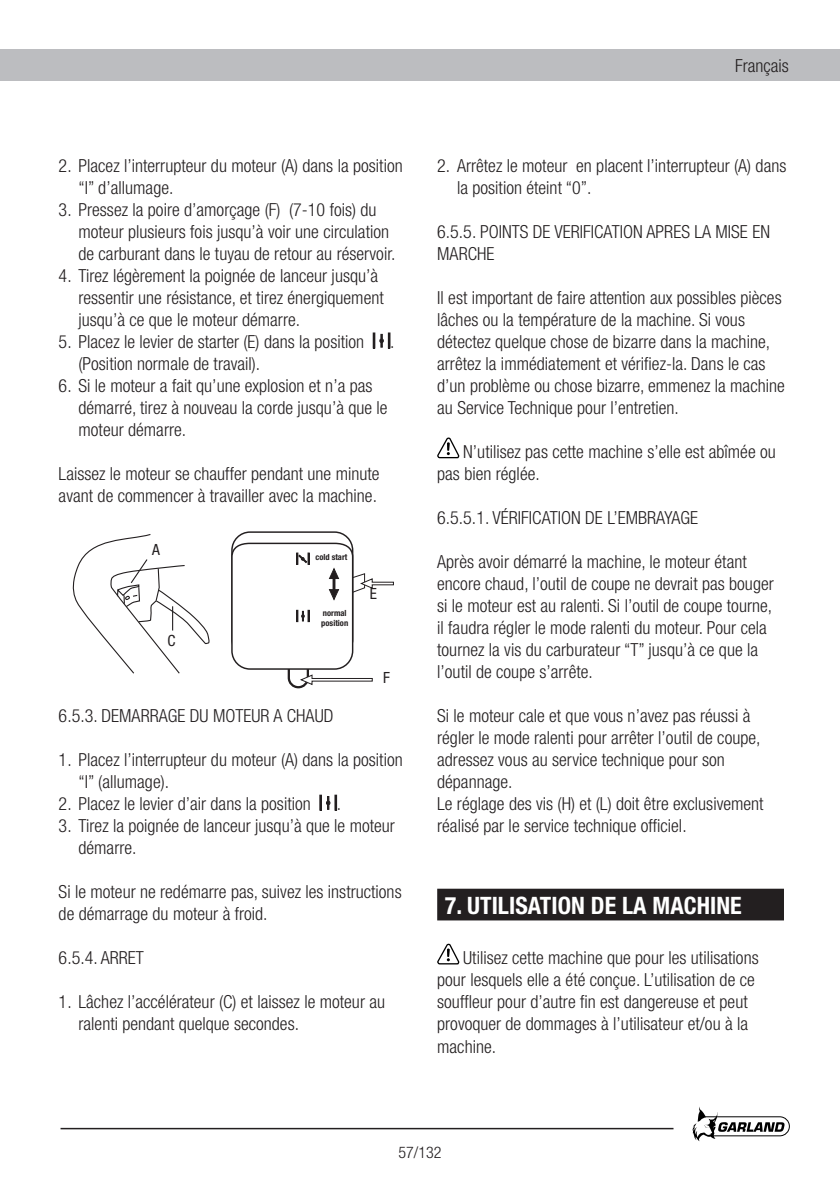
<style>
.page{position:relative;width:840px;height:1191px;background:#fff}
.page>*{position:absolute;margin:0;border:0;box-sizing:border-box;transform-origin:0 0}
.t1{font:700 condensed 24px "Helvetica Neue";color:#fff}
.t2{font:300 condensed 18px/22px "Helvetica Neue";color:#231f20}
.t3{font:300 condensed 16px "Helvetica Neue";color:#231f20}
.t4{font:condensed 15.4px "Helvetica Neue";color:#231f20}
.t5{font:700 condensed 8.4px/10.2px "Helvetica Neue";color:#231f20}
</style>
<div class="page">
<div style="left:0;top:50px;width:839px;height:31px;background:#bcbdc0"></div>
<svg style="left:692px;top:1107px;width:97px;height:34px"></svg>
<hr style="left:60px;top:1127px;width:613px;height:2px;background:#231f20">
<svg style="left:373px;top:333px;width:17px;height:15px"></svg>
<svg style="left:319px;top:795px;width:17px;height:15px"></svg>
<svg style="left:437px;top:438px;width:22px;height:21px"></svg>
<div style="left:438px;top:889px;width:344px;height:30px;background:#231f20"></div>
<div style="left:437px;top:888px;width:346px;height:32px;border:2px solid #231f20"></div>
<svg style="left:437px;top:944px;width:22px;height:21px"></svg>
<div style="left:287px;top:656px;width:22px;height:32px;border:2px solid #231f20;border-radius:9px"></div>
<svg style="left:231px;top:542px;width:162px;height:143px"></svg>
<svg style="left:73px;top:534px;width:136px;height:139px"></svg>
<p class="t2" style="left:78px;top:155px;width:325px;text-indent:-20px">2. Placez l’interrupteur du moteur (A) dans la position “I” d’allumage.</p>
<p class="t2" style="left:78px;top:199px;width:318px;text-indent:-20px">3. Pressez la poire d’amorçage (F) (7-10 fois) du moteur plusieurs fois jusqu’à voir une circulation de carburant dans le tuyau de retour au réservoir.</p>
<p class="t2" style="left:78px;top:265px;width:306px;text-indent:-20px">4. Tirez légèrement la poignée de lanceur jusqu’à ressentir une résistance, et tirez énergiquement jusqu’à ce que le moteur démarre.</p>
<p class="t2" style="left:59px;top:331px;width:307px">5. Placez le levier de starter (E) dans la position</p>
<p class="t2" style="left:390px;top:331px;width:6px">.</p>
<p class="t2" style="left:78px;top:353px;width:183px">(Position normale de travail).</p>
<p class="t2" style="left:78px;top:375px;width:310px;text-indent:-20px">6. Si le moteur a fait qu’une explosion et n’a pas démarré, tirez à nouveau la corde jusqu’à que le moteur démarre.</p>
<p class="t2" style="left:59px;top:463px;width:322px">Laissez le moteur se chauffer pendant une minute avant de commencer à travailler avec la machine.</p>
<p class="t4" style="left:152px;top:540px;width:9px">A</p>
<p class="t4" style="left:167px;top:632px;width:10px">C</p>
<p class="t5" style="left:315px;top:551px;width:33px">cold start</p>
<p class="t5" style="left:321px;top:608px;width:28px">normal position</p>
<p class="t4" style="left:370px;top:585px;width:9px">E</p>
<p class="t4" style="left:383px;top:668px;width:8px">F</p>
<p class="t2" style="left:59px;top:705px;width:276px">6.5.3. DEMARRAGE DU MOTEUR A CHAUD</p>
<p class="t2" style="left:78px;top:749px;width:325px;text-indent:-20px">1. Placez l’interrupteur du moteur (A) dans la position “I” (allumage).</p>
<p class="t2" style="left:59px;top:793px;width:253px">2. Placez le levier d’air dans la position</p>
<p class="t2" style="left:337px;top:793px;width:6px">.</p>
<p class="t2" style="left:78px;top:815px;width:318px;text-indent:-20px">3. Tirez la poignée de lanceur jusqu’à que le moteur démarre.</p>
<p class="t2" style="left:59px;top:881px;width:344px">Si le moteur ne redémarre pas, suivez les instructions de démarrage du moteur à froid.</p>
<p class="t2" style="left:59px;top:947px;width:87px">6.5.4. ARRET</p>
<p class="t2" style="left:78px;top:991px;width:308px;text-indent:-20px">1. Lâchez l’accélérateur (C) et laissez le moteur au ralenti pendant quelque secondes.</p>
<p class="t2" style="left:734px;top:55px;width:55px">Français</p>
<p class="t2" style="left:457px;top:155px;width:330px;text-indent:-20px">2. Arrêtez le moteur en placent l’interrupteur (A) dans la position éteint “0”.</p>
<p class="t2" style="left:437px;top:221px;width:334px">6.5.5. POINTS DE VERIFICATION APRES LA MISE EN<br>MARCHE</p>
<p class="t2" style="left:437px;top:287px;width:349px">Il est important de faire attention aux possibles pièces lâches ou la température de la machine. Si vous détectez quelque chose de bizarre dans la machine, arrêtez la immédiatement et vérifiez-la. Dans le cas d’un problème ou chose bizarre, emmenez la machine au Service Technique pour l’entretien.</p>
<p class="t2" style="left:437px;top:441px;width:340px;text-indent:26px">N’utilisez pas cette machine s’elle est abîmée ou pas bien réglée.</p>
<p class="t2" style="left:437px;top:507px;width:262px">6.5.5.1. VÉRIFICATION DE L’EMBRAYAGE</p>
<p class="t2" style="left:437px;top:551px;width:338px">Après avoir démarré la machine, le moteur étant encore chaud, l’outil de coupe ne devrait pas bouger si le moteur est au ralenti. Si l’outil de coupe tourne, il faudra régler le mode ralenti du moteur. Pour cela tournez la vis du carburateur “T” jusqu’à ce que la l’outil de coupe s’arrête.</p>
<p class="t2" style="left:437px;top:705px;width:328px">Si le moteur cale et que vous n’avez pas réussi à régler le mode ralenti pour arrêter l’outil de coupe, adressez vous au service technique pour son dépannage.<br>Le réglage des vis (H) et (L) doit être exclusivement réalisé par le service technique officiel.</p>
<h1 class="t1" style="left:444px;top:890px;width:298px">7. UTILISATION DE LA MACHINE</h1>
<p class="t2" style="left:437px;top:947px;width:323px;text-indent:26px">Utilisez cette machine que pour les utilisations pour lesquels elle a été conçue. L’utilisation de ce souffleur pour d’autre fin est dangereuse et peut provoquer de dommages à l’utilisateur et/ou à la machine.</p>
<p class="t3" style="left:398px;top:1143px;width:45px">57/132</p>
</div>
